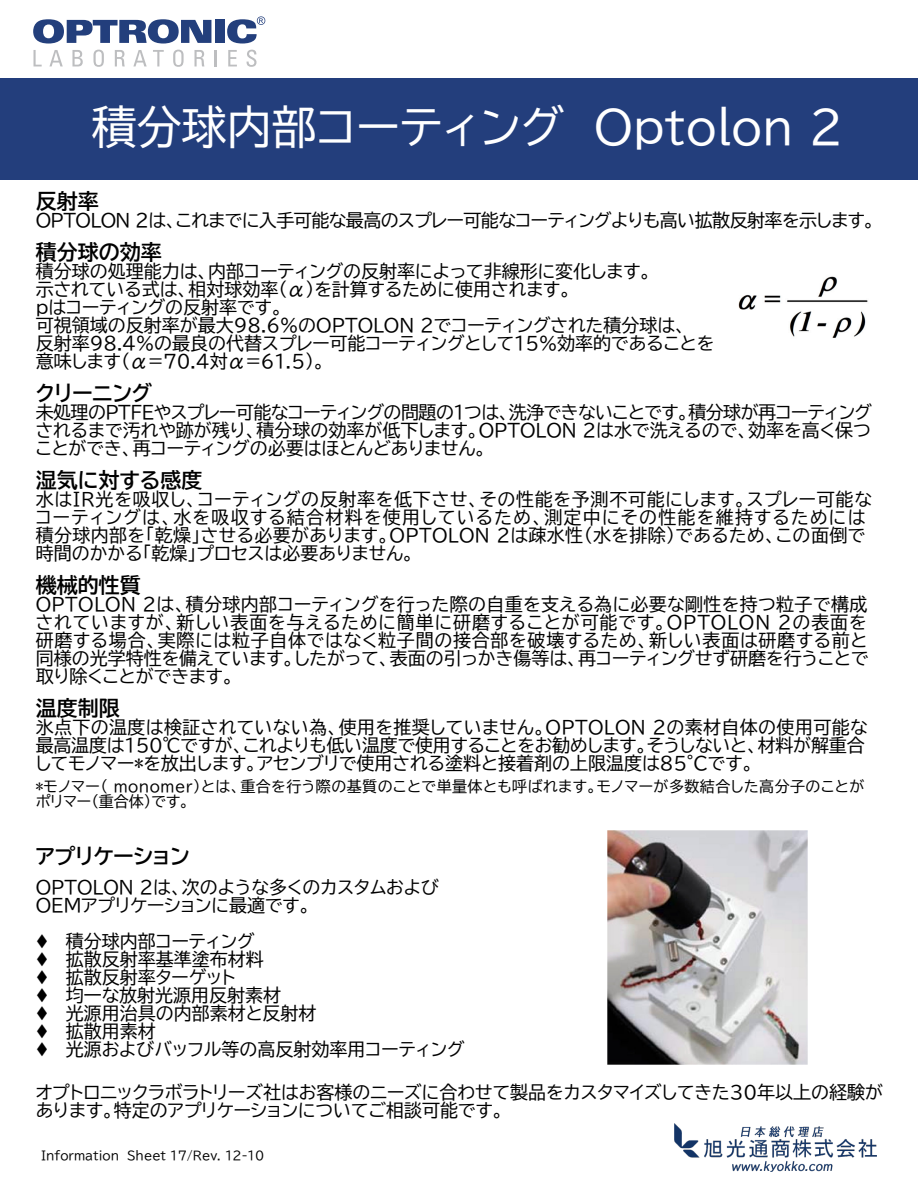
<style>
.page{position:relative;width:918px;height:1188px;background:#fff}
.page>*{position:absolute;margin:0;border:0;box-sizing:border-box;transform-origin:0 0}
.t1{font:45px "BIZ UDP Gothic";color:#fff}
.t2{font:21px "BIZ UDP Gothic Bold";color:#000}
.t3{font:18px/18px "BIZ UDP Gothic";color:#000}
.t4{font:18px/18px "BIZ UDP Gothic";letter-spacing:.04em;color:#000}
.t5{font:18px "BIZ UDP Gothic";letter-spacing:-.03em;color:#000}
.t6{font:15px/15px "BIZ UDP Gothic";letter-spacing:.03em;color:#000}
.t7{font:12px "BIZ UDP Gothic";color:#000}
</style>
<div class="page">
<div style="left:0;top:78px;width:918px;height:102px;background:#233e7c"></div>
<svg style="left:33px;top:19px;width:178px;height:25px"></svg>
<div style="left:215px;top:20px;width:10px;height:23px;background:#233f7c"></div>
<svg style="left:34px;top:50px;width:8px;height:16px"></svg>
<svg style="left:49px;top:50px;width:14px;height:16px"></svg>
<svg style="left:72px;top:50px;width:11px;height:16px"></svg>
<svg style="left:94px;top:50px;width:10px;height:17px"></svg>
<svg style="left:115px;top:50px;width:10px;height:16px"></svg>
<svg style="left:133px;top:50px;width:14px;height:16px"></svg>
<svg style="left:153px;top:50px;width:11px;height:16px"></svg>
<svg style="left:173px;top:50px;width:11px;height:17px"></svg>
<svg style="left:195px;top:50px;width:9px;height:16px"></svg>
<svg style="left:215px;top:50px;width:2px;height:16px"></svg>
<svg style="left:228px;top:50px;width:9px;height:16px"></svg>
<svg style="left:247px;top:50px;width:10px;height:17px"></svg>
<svg style="left:227px;top:16px;width:38px;height:28px"></svg>
<img style="left:675px;top:1124px;width:201px;height:48px">
<img style="left:738px;top:276px;width:130px;height:62px">
<img style="left:607px;top:831px;width:201px;height:233px">
<h1 class="t1" style="left:92px;top:104px;width:753px">積分球内部コーティング Optolon 2</h1>
<p class="t2" style="left:36px;top:190px;width:65px">反射率</p>
<p class="t5" style="left:36px;top:211px;width:841px">OPTOLON 2は、これまでに入手可能な最高のスプレー可能なコーティングよりも高い拡散反射率を示します。</p>
<p class="t2" style="left:36px;top:241px;width:128px">積分球の効率</p>
<p class="t3" style="left:36px;top:262px;width:680px">積分球の処理能力は、内部コーティングの反射率によって非線形に変化します。<br>示されている式は、相対球効率（α）を計算するために使用されます。<br>pはコーティングの反射率です。<br>可視領域の反射率が最大98.6％のOPTOLON 2でコーティングされた積分球は、<br>反射率98.4％の最良の代替スプレー可能コーティングとして15％効率的であることを意味します（α=70.4対α=61.5）。</p>
<p class="t2" style="left:36px;top:382px;width:118px">クリーニング</p>
<p class="t3" style="left:36px;top:403px;width:838px;text-align:justify">未処理のPTFEやスプレー可能なコーティングの問題の1つは、洗浄できないことです。積分球が再コーティングされるまで汚れや跡が残り、積分球の効率が低下します。OPTOLON 2は水で洗えるので、効率を高く保つことができ、再コーティングの必要はほとんどありません。</p>
<p class="t2" style="left:36px;top:469px;width:168px">湿気に対する感度</p>
<p class="t4" style="left:36px;top:490px;width:838px">水はIR光を吸収し、コーティングの反射率を低下させ、その性能を予測不可能にします。スプレー可能なコーティングは、水を吸収する結合材料を使用しているため、測定中にその性能を維持するためには積分球内部を「乾燥」させる必要があります。OPTOLON 2は疎水性（水を排除）であるため、この面倒で時間のかかる「乾燥」プロセスは必要ありません。</p>
<p class="t2" style="left:36px;top:574px;width:107px">機械的性質</p>
<p class="t3" style="left:36px;top:595px;width:835px;text-align:justify">OPTOLON 2は、積分球内部コーティングを行った際の自重を支える為に必要な剛性を持つ粒子で構成されていますが、新しい表面を与えるために簡単に研磨することが可能です。OPTOLON 2の表面を研磨する場合、実際には粒子自体ではなく粒子間の接合部を破壊するため、新しい表面は研磨する前と同様の光学特性を備えています。したがって、表面の引っかき傷等は、再コーティングせず研磨を行うことで取り除くことができます。</p>
<p class="t2" style="left:36px;top:697px;width:86px">温度制限</p>
<p class="t3" style="left:36px;top:718px;width:834px">氷点下の温度は検証されていない為、使用を推奨していません。OPTOLON 2の素材自体の使用可能な最高温度は150℃ですが、これよりも低い温度で使用することをお勧めします。そうしないと、材料が解重合してモノマー*を放出します。アセンブリで使用される塗料と接着剤の上限温度は85°Cです。</p>
<p class="t6" style="left:36px;top:779px;width:830px">*モノマー（ monomer）とは、重合を行う際の基質のことで単量体とも呼ばれます。モノマーが多数結合した高分子のことがポリマー（重合体）です。</p>
<p class="t2" style="left:36px;top:846px;width:155px">アプリケーション</p>
<p class="t3" style="left:36px;top:878px;width:405px">OPTOLON 2は、次のような多くのカスタムおよび<br>OEMアプリケーションに最適です。</p>
<p class="t3" style="left:36px;top:932px;width:430px">♦ 積分球内部コーティング<br>♦ 拡散反射率基準塗布材料<br>♦ 拡散反射率ターゲット<br>♦ 均一な放射光源用反射素材<br>♦ 光源用治具の内部素材と反射材<br>♦ 拡散用素材<br>♦ 光源およびバッフル等の高反射効率用コーティング</p>
<p class="t3" style="left:36px;top:1083px;width:849px">オプトロニックラボラトリーズ社はお客様のニーズに合わせて製品をカスタマイズしてきた30年以上の経験があります。特定のアプリケーションについてご相談可能です。</p>
<p class="t7" style="left:41px;top:1150px;width:225px">Information Sheet 17/Rev. 12-10</p>
</div>
